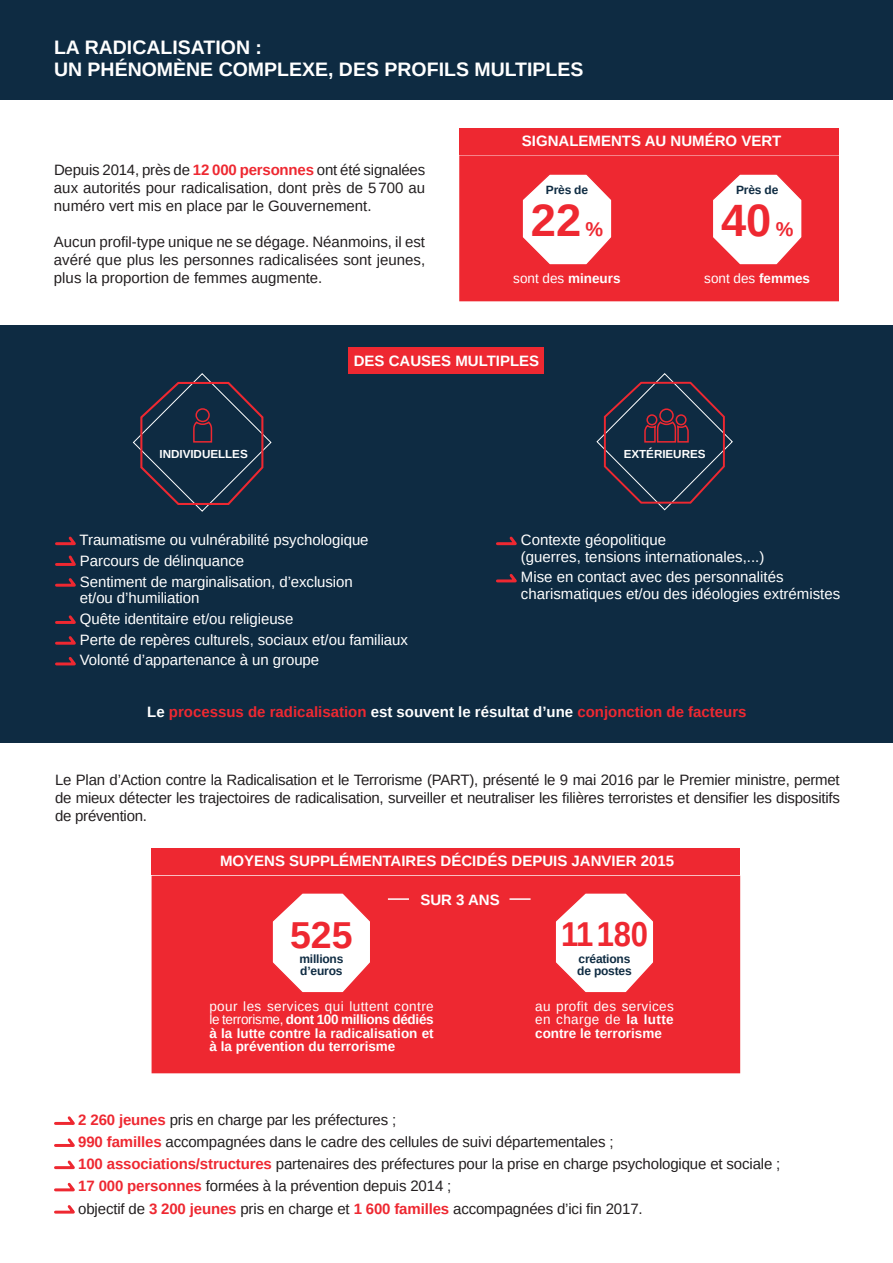
<style>
.page{position:relative;width:893px;height:1263px;background:#fff}
.page>*{position:absolute;margin:0;border:0;box-sizing:border-box;transform-origin:0 0}
.t1{font:700 45.3px "Arimo";color:#ee2831}
.t2{font:700 37.5px "Arimo";color:#ee2831}
.t3{font:700 34.5px "Arimo";letter-spacing:-.01em;color:#ee2831;scale:.9 1}
.t4{font:700 19.95px "Arimo";color:#ee2831}
.t5{font:700 19.5px/22.5px "Arimo";color:#fff}
.t6{font:15px/18px "Arimo";letter-spacing:-.01em;color:#231f20;text-align:justify}
.t7{font:15px/20.7px "Arimo";letter-spacing:-.005em;color:#fff}
.t8{font:700 15px "Arimo";color:#fff}
.t9{font:700 15px "Arimo";color:#ee2831}
.t10{font:700 13.5px/13.5px "Arimo";color:#fff;text-align:justify}
.t11{font:13.5px/13.5px "Arimo";letter-spacing:.025em;color:#fff;text-align:justify}
.t12{font:700 12px/12px "Arimo";letter-spacing:-.015em;color:#0e2b42}
.t13{font:700 11.7px "Arimo";letter-spacing:-.005em;color:#fff}
.s1{font-weight:700;color:#ee2831}
.s2{font-weight:700}
.s3{color:#fff}
.s4{font-weight:400}
</style>
<div class="page">
<div style="left:0;top:0;width:893px;height:99px;background:#0e2b42"></div>
<div style="left:0;top:326px;width:893px;height:417px;background:#0e2b42"></div>
<div style="left:459px;top:155px;width:380px;height:146px;background:#ee2831;border:2px solid #ee2831"></div>
<svg style="left:54px;top:1116px;width:21px;height:9px"></svg>
<svg style="left:54px;top:1138px;width:21px;height:9px"></svg>
<svg style="left:54px;top:1160px;width:21px;height:10px"></svg>
<svg style="left:54px;top:1182px;width:21px;height:10px"></svg>
<svg style="left:54px;top:1205px;width:21px;height:9px"></svg>
<div style="left:348px;top:347px;width:196px;height:26px;background:#ee2831"></div>
<svg style="left:496px;top:536px;width:21px;height:10px"></svg>
<svg style="left:496px;top:574px;width:21px;height:9px"></svg>
<svg style="left:596px;top:373px;width:137px;height:138px"></svg>
<svg style="left:55px;top:536px;width:21px;height:10px"></svg>
<svg style="left:55px;top:555px;width:21px;height:11px"></svg>
<svg style="left:55px;top:578px;width:21px;height:9px"></svg>
<svg style="left:55px;top:615px;width:21px;height:9px"></svg>
<svg style="left:55px;top:636px;width:21px;height:9px"></svg>
<svg style="left:55px;top:657px;width:21px;height:9px"></svg>
<svg style="left:132px;top:373px;width:140px;height:139px"></svg>
<svg style="left:522px;top:174px;width:90px;height:91px"></svg>
<svg style="left:713px;top:174px;width:89px;height:91px"></svg>
<div style="left:152px;top:876px;width:588px;height:197px;background:#ee2831"></div>
<svg style="left:272px;top:893px;width:98px;height:100px"></svg>
<svg style="left:555px;top:893px;width:98px;height:100px"></svg>
<hr style="left:388px;top:898px;width:21px;height:2px;background:#fff">
<hr style="left:509px;top:898px;width:22px;height:2px;background:#fff">
<div style="left:152px;top:848px;width:588px;height:27px;background:#ee2831"></div>
<div style="left:459px;top:128px;width:380px;height:26px;background:#ee2831"></div>
<h3 class="t5" style="left:54px;top:36px;width:531px">LA RADICALISATION :<br>UN PHÉNOMÈNE COMPLEXE, DES PROFILS MULTIPLES</h3>
<p class="t6" style="left:54px;top:161px;width:373px">Depuis 2014, près de <span class="s1">12 000 personnes</span> ont été signalées aux autorités pour radicalisation, dont près de 5700 au numéro vert mis en place par le Gouvernement.</p>
<p class="t6" style="left:54px;top:233px;width:373px">Aucun profil-type unique ne se dégage. Néanmoins, il est avéré que plus les personnes radicalisées sont jeunes, plus la proportion de femmes augmente.</p>
<p class="t8" style="left:522px;top:131px;width:261px">SIGNALEMENTS AU NUMÉRO VERT</p>
<p class="t12" style="left:546px;top:184px;width:44px">Près de</p>
<p class="t12" style="left:736px;top:184px;width:44px">Près de</p>
<h1 class="t1" style="left:531px;top:189px;width:52px">22</h1>
<h3 class="t4" style="left:585px;top:215px;width:19px">%</h3>
<h1 class="t1" style="left:721px;top:189px;width:52px">40</h1>
<h3 class="t4" style="left:776px;top:215px;width:19px">%</h3>
<p class="t11" style="left:513px;top:272px;width:109px">sont des <span class="s2">mineurs</span></p>
<p class="t11" style="left:704px;top:272px;width:107px">sont des <span class="s2">femmes</span></p>
<p class="t8" style="left:354px;top:350px;width:187px">DES CAUSES MULTIPLES</p>
<p class="t13" style="left:160px;top:446px;width:90px">INDIVIDUELLES</p>
<p class="t13" style="left:624px;top:446px;width:83px">EXTÉRIEURES</p>
<p class="t7" style="left:80px;top:530px;width:290px">Traumatisme ou vulnérabilité psychologique<br>Parcours de délinquance<br>Sentiment de marginalisation, d’exclusion</p>
<p class="t7" style="left:80px;top:588px;width:330px">et/ou d’humiliation<br>Quête identitaire et/ou religieuse<br>Perte de repères culturels, sociaux et/ou familiaux Volonté d’appartenance à un groupe</p>
<p class="t7" style="left:521px;top:532px;width:245px;line-height:16.5px">Contexte géopolitique<br>(guerres, tensions internationales,...)</p>
<p class="t7" style="left:521px;top:569px;width:321px;line-height:16.5px">Mise en contact avec des personnalités charismatiques et/ou des idéologies extrémistes</p>
<p class="t9" style="left:147px;top:701px;width:601px"><span class="s3">Le</span> processus de radicalisation <span class="s3">est souvent le résultat d’une</span> conjonction de facteurs</p>
<p class="t6" style="left:55px;top:771px;width:786px">Le Plan d’Action contre la Radicalisation et le Terrorisme (PART), présenté le 9 mai 2016 par le Premier ministre, permet de mieux détecter les trajectoires de radicalisation, surveiller et neutraliser les filières terroristes et densifier les dispositifs de prévention.</p>
<p class="t8" style="left:220px;top:850px;width:455px">MOYENS SUPPLÉMENTAIRES DÉCIDÉS DEPUIS JANVIER 2015</p>
<h2 class="t2" style="left:290px;top:909px;width:64px">525</h2>
<p class="t12" style="left:299px;top:953px;width:46px">millions d’euros</p>
<p class="t8" style="left:420px;top:889px;width:81px">SUR 3 ANS</p>
<p class="t10" style="left:209px;top:1000px;width:226px"><span class="s4">pour les services qui luttent contre le terrorisme,</span> dont 100 millions dédiés à la lutte contre la radicalisation et à la prévention du terrorisme</p>
<h3 class="t3" style="left:561px;top:910px;width:98px">11180</h3>
<p class="t12" style="left:577px;top:953px;width:56px">créations de postes</p>
<p class="t11" style="left:535px;top:1000px;width:140px">au profit des services en charge de <span class="s2">la lutte contre le terrorisme</span></p>
<p class="t6" style="left:78px;top:1108px;width:704px;line-height:22.2px;text-align:left"><span class="s1">2 260 jeunes</span> pris en charge par les préfectures ;<br><span class="s1">990 familles</span> accompagnées dans le cadre des cellules de suivi départementales ;<br><span class="s1">100 associations/structures</span> partenaires des préfectures pour la prise en charge psychologique et sociale ; <span class="s1">17 000 personnes</span> formées à la prévention depuis 2014 ;<br>objectif de <span class="s1">3 200 jeunes</span> pris en charge et <span class="s1">1 600 familles</span> accompagnées d’ici fin 2017.</p>
</div>
